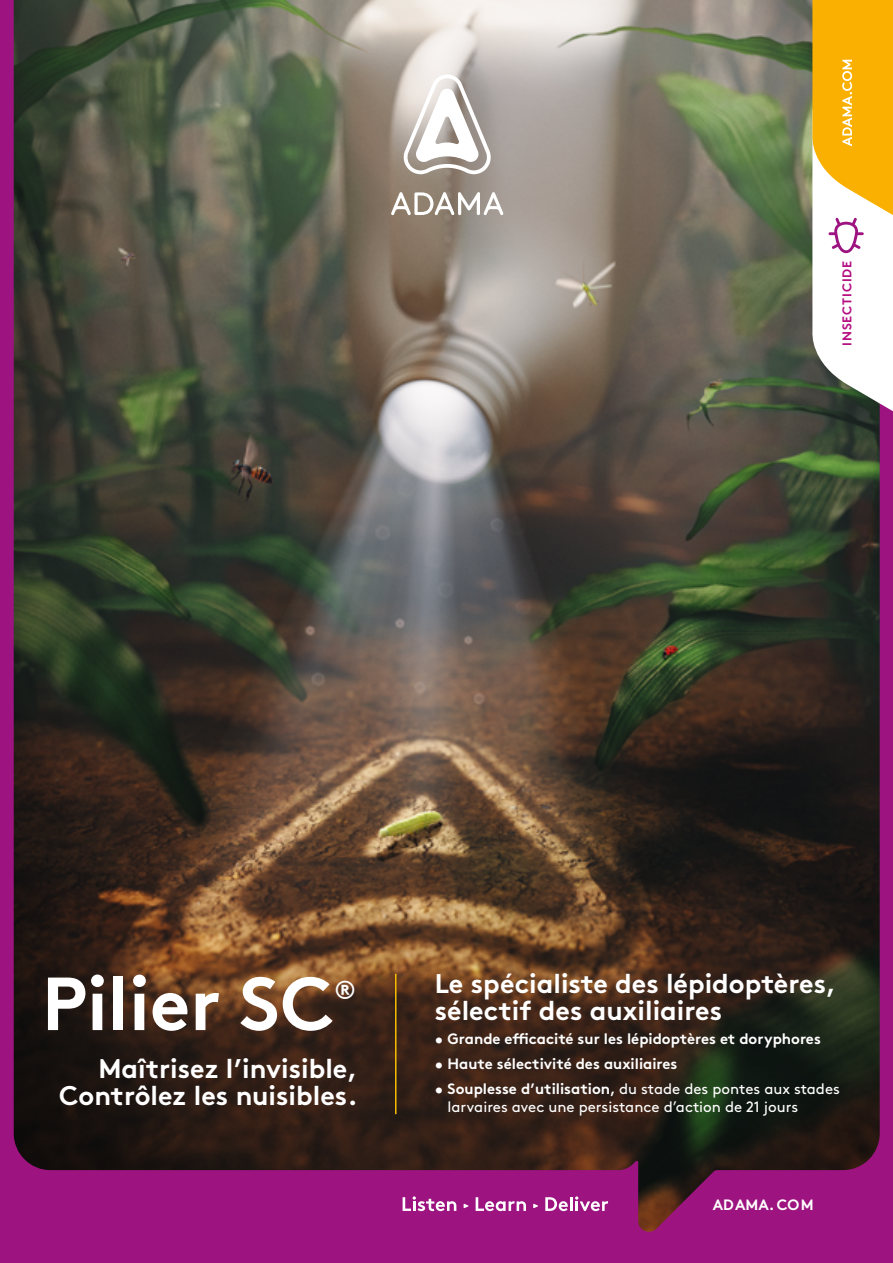
<style>
.page{position:relative;width:893px;height:1263px;background:#fff}
.page>*{position:absolute;margin:0;border:0;box-sizing:border-box;transform-origin:0 0}
.t1{font:700 75px "Brown Std";color:#fff}
.t2{font:700 27px/27px "Brown Pro";color:#fff}
.t3{font:700 26.25px "Brown Std";color:#fff}
.t4{font:15px/18px "Brown Pro";color:#fff}
.t5{font:700 15px "Brown Pro";color:#fff}
.t6{font:700 12.75px "Brown Pro";letter-spacing:.07em;color:#b40e80}
.s1{font-family:"Brown Std";font-weight:400}
.s2{font-family:"Brown Std"}
.s3{font-weight:700}
</style>
<div class="page">
<img style="left:0;top:0;width:893px;height:1263px">
<svg style="left:403px;top:1196px;width:53px;height:15px"></svg>
<svg style="left:464px;top:1204px;width:4px;height:4px"></svg>
<svg style="left:533px;top:1204px;width:5px;height:4px"></svg>
<svg style="left:476px;top:1197px;width:50px;height:14px"></svg>
<svg style="left:545px;top:1197px;width:23px;height:14px"></svg>
<hr style="left:570px;top:1197px;width:3px;height:14px;background:#fff">
<svg style="left:575px;top:1196px;width:33px;height:15px"></svg>
<svg style="left:402px;top:74px;width:90px;height:100px"></svg>
<svg style="left:391px;top:192px;width:112px;height:23px"></svg>
<hr style="left:395px;top:974px;width:1px;height:140px;background:#f6be00">
<svg style="left:810px;top:0;width:83px;height:425px"></svg>
<p class="t6" style="left:837px;top:346px;width:87px;rotate:-90deg">INSECTICIDE</p>
<h1 class="t1" style="left:42px;top:958px;width:294px">Pilier SC</h1>
<p class="t3" style="left:334px;top:973px;width:24px">®</p>
<p class="t2" style="left:59px;top:1052px;width:300px;text-align:right">Maîtrisez l’invisible,<br>Contrôlez les nuisibles.</p>
<p class="t2" style="left:435px;top:967px;width:403px">Le spécialiste des lépidoptères, sélectif des auxiliaires</p>
<p class="t5" style="left:435px;top:1027px;width:388px"><span class="s1">•</span> Grande efficacité sur les lépidoptères et doryphores</p>
<p class="t5" style="left:435px;top:1052px;width:244px"><span class="s1">•</span> Haute sélectivité des auxiliaires</p>
<p class="t4" style="left:448px;top:1078px;width:394px;text-indent:-13px"><span class="s2">•</span> <span class="s3">Souplesse d’utilisation,</span> du stade des pontes aux stades larvaires avec une persistance d’action de 21 jours</p>
<p class="t5" style="left:713px;top:1193px;width:102px">ADAMA. COM</p>
</div>
